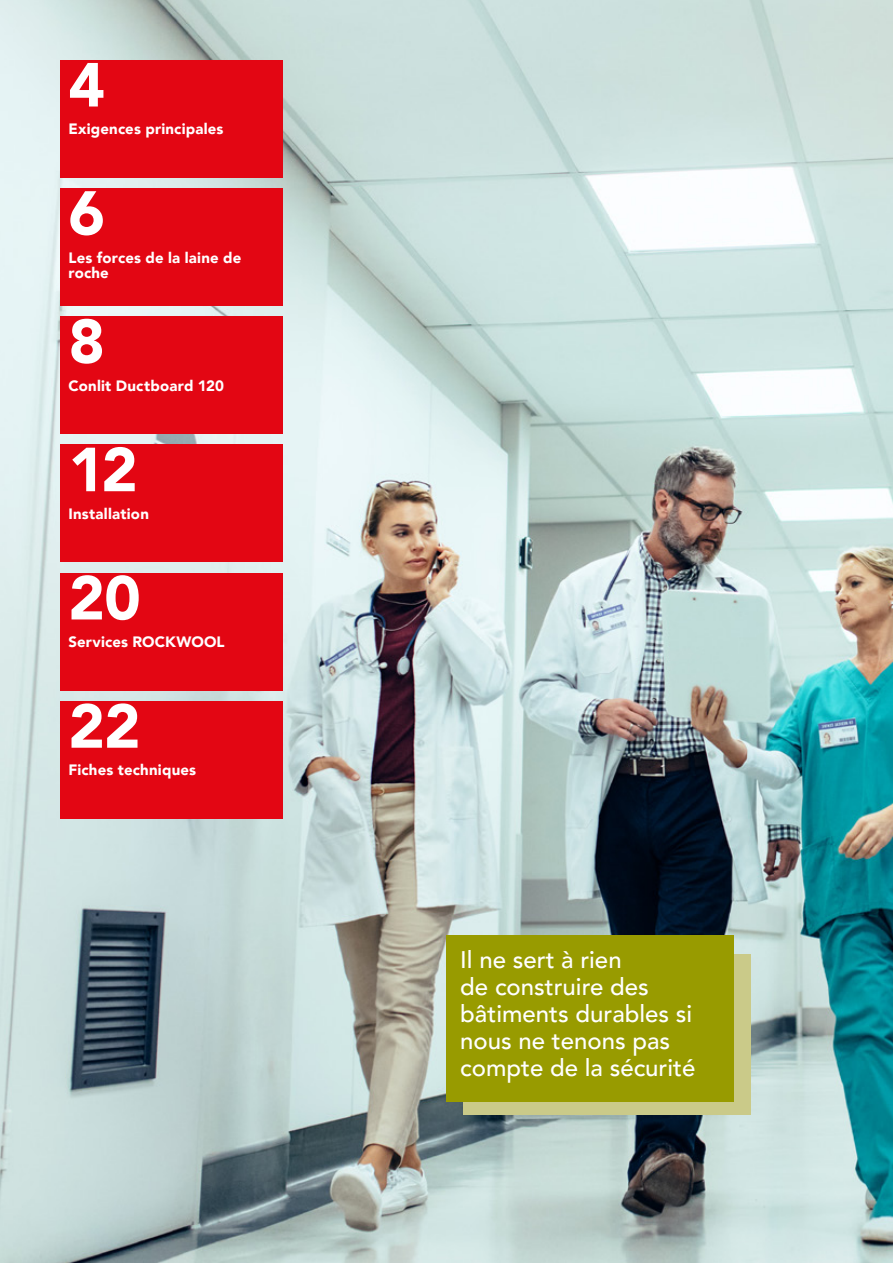
<style>
.page{position:relative;width:893px;height:1263px;background:#fff}
.page>*{position:absolute;margin:0;border:0;box-sizing:border-box;transform-origin:0 0}
.t1{font:900 61.5px "Avenir LT Pro";color:#fff}
.t2{font:500 24px/27px "Avenir LT Pro";color:#fff}
.t3{font:900 15px/15px "Avenir LT Pro";letter-spacing:.01em;color:#fff}
</style>
<div class="page">
<img style="left:0;top:0;width:893px;height:1263px">
<div style="left:60px;top:60px;width:223px;height:117px;background:#e30613"></div>
<div style="left:60px;top:316px;width:223px;height:118px;background:#e30613"></div>
<div style="left:60px;top:188px;width:223px;height:118px;background:#e30613"></div>
<div style="left:60px;top:701px;width:223px;height:117px;background:#e30613"></div>
<div style="left:60px;top:445px;width:223px;height:117px;background:#e30613"></div>
<div style="left:60px;top:573px;width:223px;height:117px;background:#e30613"></div>
<div style="left:463px;top:955px;width:287px;height:160px;background:#caca89"></div>
<div style="left:446px;top:935px;width:288px;height:166px;background:#989b00"></div>
<h1 class="t1" style="left:69px;top:48px;width:38px">4</h1>
<p class="t3" style="left:69px;top:122px;width:156px">Exigences principales</p>
<h1 class="t1" style="left:69px;top:176px;width:38px">6</h1>
<p class="t3" style="left:69px;top:250px;width:174px">Les forces de la laine de roche</p>
<h1 class="t1" style="left:69px;top:304px;width:38px">8</h1>
<p class="t3" style="left:69px;top:378px;width:157px">Conlit Ductboard 120</p>
<h1 class="t1" style="left:69px;top:433px;width:71px">12</h1>
<p class="t3" style="left:69px;top:506px;width:82px">Installation</p>
<h1 class="t1" style="left:69px;top:561px;width:74px">20</h1>
<p class="t3" style="left:69px;top:634px;width:158px">Services ROCKWOOL</p>
<h1 class="t1" style="left:69px;top:689px;width:74px">22</h1>
<p class="t3" style="left:69px;top:763px;width:129px">Fiches techniques</p>
<h2 class="t2" style="left:460px;top:947px;width:237px">Il ne sert à rien<br>de construire des bâtiments durables si nous ne tenons pas compte de la sécurité</h2>
</div>
